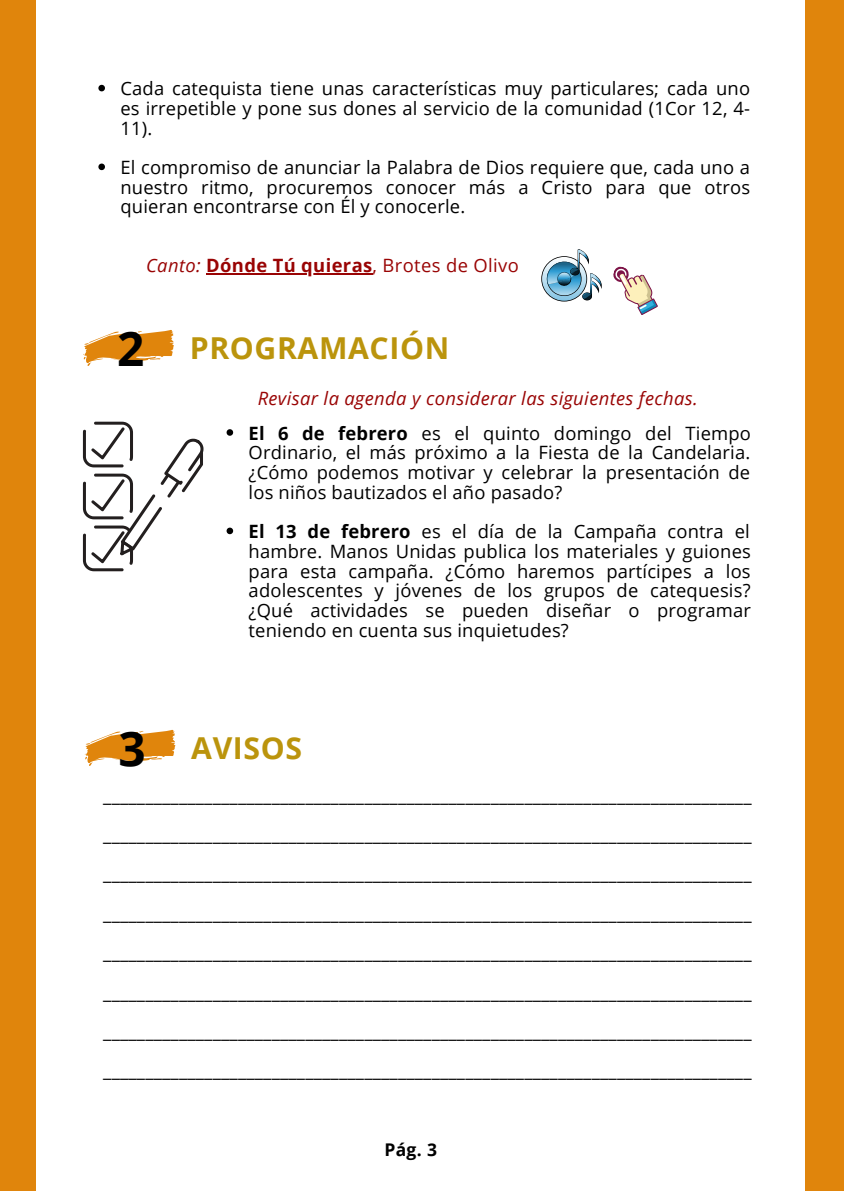
<style>
.page{position:relative;width:844px;height:1191px;background:#fff}
.page>*{position:absolute;margin:0;border:0;box-sizing:border-box;transform-origin:0 0}
.t1{font:700 47.6px "Open Sans";color:#000}
.t2{font:700 30.28px "Open Sans";letter-spacing:.02em;color:#bb940c}
.t3{font:18.38px/19.6px "Open Sans";letter-spacing:.01em;color:#000;text-align:justify}
.t4{font:italic 18.38px "Open Sans";letter-spacing:.02em;color:#990404}
.t5{font:700 18.38px "Open Sans";letter-spacing:.02em;color:#990404}
.t6{font:700 17.5px "Open Sans";color:#000}
.s1{font-weight:400;font-style:italic}
.s2{font-weight:400}
.s3{font-weight:700}
</style>
<div class="page">
<div style="left:0;top:0;width:843px;height:1190px;background:#e0850c"></div>
<div style="left:36px;top:0;width:768px;height:1190px;background:#fff"></div>
<svg style="left:83px;top:422px;width:120px;height:149px"></svg>
<svg style="left:83px;top:330px;width:91px;height:36px"></svg>
<svg style="left:84px;top:729px;width:92px;height:37px"></svg>
<svg style="left:542px;top:257px;width:44px;height:44px"></svg>
<img style="left:544px;top:249px;width:114px;height:66px">
<svg style="left:226px;top:429px;width:7px;height:7px"></svg>
<svg style="left:226px;top:527px;width:7px;height:7px"></svg>
<svg style="left:206px;top:273px;width:14px;height:1px"></svg>
<hr style="left:220px;top:273px;width:152px;height:1px;background:#990404">
<svg style="left:98px;top:85px;width:7px;height:6px"></svg>
<svg style="left:98px;top:163px;width:7px;height:7px"></svg>
<p class="t3" style="left:120px;top:78px;width:631px">Cada catequista tiene unas características muy particulares; cada uno es irrepetible y pone sus dones al servicio de la comunidad (1Cor 12, 4- 11).</p>
<p class="t3" style="left:120px;top:157px;width:631px">El compromiso de anunciar la Palabra de Dios requiere que, cada uno a nuestro ritmo, procuremos conocer más a Cristo para que otros quieran encontrarse con Él y conocerle.</p>
<p class="t5" style="left:146px;top:252px;width:374px"><span class="s1">Canto:</span> Dónde Tú quieras<span class="s2">, Brotes de Olivo</span></p>
<p class="t1" style="left:117px;top:315px;width:29px">2</p>
<p class="t2" style="left:190px;top:327px;width:261px">PROGRAMACIÓN</p>
<p class="t4" style="left:258px;top:385px;width:441px">Revisar la agenda y considerar las siguientes fechas.</p>
<p class="t3" style="left:248px;top:423px;width:504px"><span class="s3">El 6 de febrero</span> es el quinto domingo del Tiempo Ordinario, el más próximo a la Fiesta de la Candelaria. ¿Cómo podemos motivar y celebrar la presentación de los niños bautizados el año pasado?</p>
<p class="t3" style="left:248px;top:521px;width:504px"><span class="s3">El 13 de febrero</span> es el día de la Campaña contra el hambre. Manos Unidas publica los materiales y guiones para esta campaña. ¿Cómo haremos partícipes a los adolescentes y jóvenes de los grupos de catequesis? ¿Qué actividades se pueden diseñar o programar teniendo en cuenta sus inquietudes?</p>
<p class="t1" style="left:118px;top:715px;width:29px">3</p>
<p class="t2" style="left:191px;top:727px;width:112px">AVISOS</p>
<p class="t3" style="left:103px;top:784px;width:649px">_____________________________________________________________________________</p>
<p class="t3" style="left:103px;top:824px;width:649px">_____________________________________________________________________________</p>
<p class="t3" style="left:103px;top:863px;width:649px">_____________________________________________________________________________</p>
<p class="t3" style="left:103px;top:903px;width:649px">_____________________________________________________________________________</p>
<p class="t3" style="left:103px;top:942px;width:649px">_____________________________________________________________________________</p>
<p class="t3" style="left:103px;top:981px;width:649px">_____________________________________________________________________________</p>
<p class="t3" style="left:103px;top:1021px;width:649px">_____________________________________________________________________________</p>
<p class="t3" style="left:103px;top:1060px;width:649px">_____________________________________________________________________________</p>
<p class="t6" style="left:384px;top:1136px;width:54px">Pág. 3</p>
</div>
